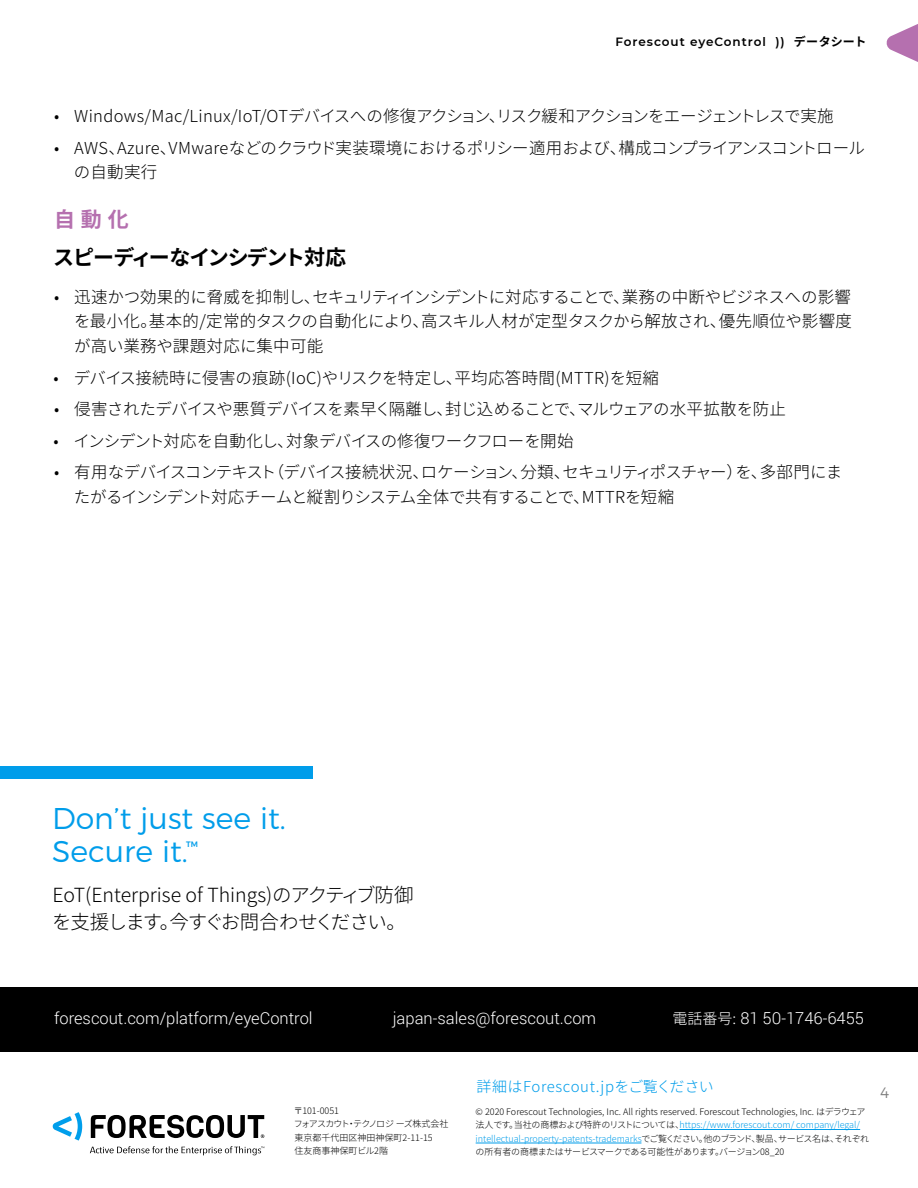
<style>
.page{position:relative;width:918px;height:1188px;background:#fff}
.page>*{position:absolute;margin:0;border:0;box-sizing:border-box;transform-origin:0 0}
.CTA_headline_See_it{font:300 30px/33px "Montserrat";color:#009dea}
.Subhead_1{font:700 21px "Noto Sans CJ Kjp";letter-spacing:-.055em;color:#000}
.Subhead_1-2{font:700 21px "Noto Sans CJ Kjp";color:#b570af}
.CTA_contact_us{font:300 19.5px/27px "Noto Sans CJ Kjp";letter-spacing:-.01em;color:#000}
.t1{font:300 16.5px/24.8px "Noto Sans CJ Kjp";letter-spacing:-.03em;color:#000}
.footer_text{font:300 16.5px "Roboto";color:#fff}
.t2{font:300 16.5px "Noto Sans CJ Kjp";letter-spacing:.02em;color:#000}
.t3{font:300 15px "Noto Sans CJ Kjp";letter-spacing:.03em;color:#009dea}
.t4{font:300 15px "Montserrat";color:#808080}
.Sheet_Name_Title{font:600 12px "Montserrat";letter-spacing:.08em;color:#000}
.boilerplate{font:300 9px/13.5px "Noto Sans CJ Kjp";color:#000}
.contact{font:300 9px/13.5px "Noto Sans CJ Kjp";color:#000}
.CTA_headline_See_it-2{font:500 7.8px "Montserrat";color:#009dea}
.s1{font-family:"Noto Sans CJ Kjp";font-weight:700}
.s2{font-family:"Noto Sans CJ Kjp";font-size:15px}
.s3{color:#009dea}
</style>
<div class="page">
<svg style="left:886px;top:24px;width:32px;height:38px"></svg>
<div style="left:0;top:766px;width:312px;height:13px;background:#009dea"></div>
<div style="left:0;top:987px;width:918px;height:65px;background:#000"></div>
<hr style="left:680px;top:1129px;width:180px;height:1px;background:#009dea">
<hr style="left:476px;top:1143px;width:165px;height:1px;background:#009dea">
<svg style="left:52px;top:1112px;width:30px;height:29px"></svg>
<svg style="left:91px;top:1115px;width:173px;height:23px"></svg>
<svg style="left:90px;top:1146px;width:174px;height:9px"></svg>
<p class="Sheet_Name_Title" style="left:616px;top:34px;width:252px">Forescout eyeControl )) <span class="s1">データシート</span></p>
<p class="t1" style="left:54px;top:104px;width:781px">• Windows/Mac/Linux/IoT/OTデバイスへの修復アクション、リスク緩和アクションをエージェントレスで実施</p>
<p class="t1" style="left:74px;top:136px;width:793px;text-indent:-20px">• AWS、Azure、VMwareなどのクラウド実装環境におけるポリシー適用および、構成コンプライアンスコントロールの自動実行</p>
<p class="Subhead_1-2" style="left:54px;top:207px;width:76px">自動化</p>
<p class="Subhead_1" style="left:53px;top:245px;width:295px">スピーディーなインシデント対応</p>
<p class="t1" style="left:74px;top:285px;width:779px;text-align:justify;text-indent:-20px">• 迅速かつ効果的に脅威を抑制し、セキュリティインシデントに対応することで、業務の中断やビジネスへの影響を最小化。基本的/定常的タスクの自動化により、高スキル人材が定型タスクから解放され、優先順位や影響度が高い業務や課題対応に集中可能</p>
<p class="t2" style="left:53px;top:368px;width:607px">• デバイス接続時に侵害の痕跡(IoC)やリスクを特定し、平均応答時間(MTTR)を短縮</p>
<p class="t1" style="left:54px;top:397px;width:734px">• 侵害されたデバイスや悪質デバイスを素早く隔離し、封じ込めることで、マルウェアの水平拡散を防止</p>
<p class="t1" style="left:53px;top:429px;width:522px">• インシデント対応を自動化し、対象デバイスの修復ワークフローを開始</p>
<p class="t1" style="left:74px;top:460px;width:770px;text-indent:-20px">• 有用なデバイスコンテキスト（デバイス接続状況、ロケーション、分類、セキュリティポスチャー）を、多部門にまたがるインシデント対応チームと縦割りシステム全体で共有することで、MTTRを短縮</p>
<p class="CTA_headline_See_it" style="left:52px;top:799px;width:235px">Don’t just see it.<br>Secure it.</p>
<p class="CTA_headline_See_it-2" style="left:186px;top:838px;width:13px">TM</p>
<p class="CTA_contact_us" style="left:52px;top:882px;width:363px">EoT(Enterprise of Things)のアクティブ防御を支援します。今すぐお問合わせください。</p>
<p class="footer_text" style="left:54px;top:1007px;width:260px">forescout.com/platform/eyeControl</p>
<p class="footer_text" style="left:393px;top:1007px;width:205px">japan-sales@forescout.com</p>
<p class="footer_text" style="left:673px;top:1007px;width:193px"><span class="s2">電話番号:</span> 81 50-1746-6455</p>
<p class="contact" style="left:294px;top:1104px;width:156px">〒101-0051<br>フォアスカウト・テクノロジ ーズ株式会社東京都千代田区神田神保町2-11-15<br>住友商事神保町ビル2階</p>
<p class="t3" style="left:476px;top:1078px;width:239px">詳細はForescout.jpをご覧ください</p>
<p class="boilerplate" style="left:476px;top:1105px;width:395px">© 2020 Forescout Technologies, Inc. All rights reserved. Forescout Technologies, Inc. はデラウェア法人です。当社の商標および特許のリストについては、<span class="s3">https://www.forescout.com/ company/legal/ intellectual-property-patents-trademarks</span>でご覧ください。他のブランド、製品、サービス名は、それぞれの所有者の商標またはサービスマークである可能性があります。バージョン08_20</p>
<p class="t4" style="left:880px;top:1081px;width:11px">4</p>
</div>
